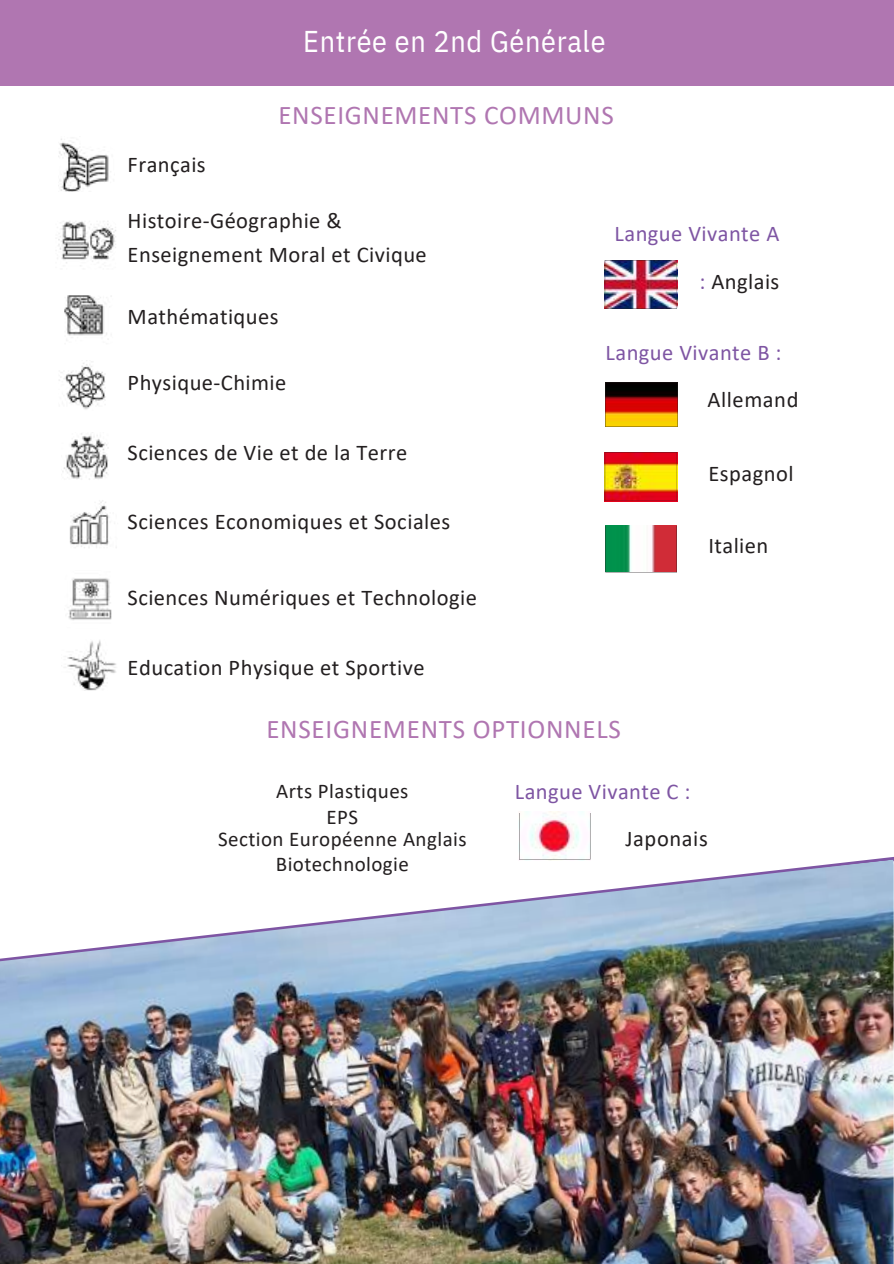
<style>
.page{position:relative;width:894px;height:1264px;background:#fff}
.page>*{position:absolute;margin:0;border:0;box-sizing:border-box;transform-origin:0 0}
.t1{font:30px "IBM Plex Sans Cond";letter-spacing:.025em;color:#fff}
.t2{font:27px "Calibri";letter-spacing:.025em;color:#b076b1}
.t3{font:22.5px/33.8px "Calibri";letter-spacing:.02em;color:#231f20}
.t4{font:22.5px/48.3px "Calibri";letter-spacing:.02em;color:#7e55a3;text-align:right}
.t5{font:21px/25.8px "Calibri";letter-spacing:.02em;color:#231f20;text-align:center}
.s1{color:#231f20}
</style>
<div class="page">
<img style="left:0;top:859px;width:893px;height:404px">
<div style="left:0;top:0;width:893px;height:85px;background:#b076b1"></div>
<img style="left:57px;top:221px;width:59px;height:45px">
<img style="left:64px;top:295px;width:48px;height:41px">
<img style="left:59px;top:360px;width:47px;height:50px">
<img style="left:62px;top:433px;width:47px;height:47px">
<img style="left:69px;top:500px;width:48px;height:48px">
<img style="left:64px;top:640px;width:52px;height:50px">
<img style="left:68px;top:578px;width:44px;height:42px">
<img style="left:58px;top:138px;width:51px;height:53px">
<svg style="left:605px;top:382px;width:72px;height:45px;background:#984204"></svg>
<img style="left:604px;top:452px;width:73px;height:49px">
<svg style="left:605px;top:525px;width:71px;height:47px"></svg>
<img style="left:604px;top:260px;width:73px;height:49px">
<img style="left:518px;top:811px;width:72px;height:49px">
<svg style="left:519px;top:812px;width:71px;height:47px"></svg>
<h1 class="t1" style="left:303px;top:21px;width:303px">Entrée en 2nd Générale</h1>
<p class="t2" style="left:278px;top:103px;width:337px">ENSEIGNEMENTS COMMUNS</p>
<p class="t3" style="left:128px;top:150px;width:80px">Français</p>
<p class="t3" style="left:128px;top:206px;width:300px">Histoire-Géographie &amp;<br>Enseignement Moral et Civique</p>
<p class="t3" style="left:128px;top:301px;width:152px">Mathématiques</p>
<p class="t3" style="left:128px;top:368px;width:160px">Physique-Chimie</p>
<p class="t3" style="left:128px;top:437px;width:281px">Sciences de Vie et de la Terre</p>
<p class="t3" style="left:128px;top:506px;width:324px">Sciences Economiques et Sociales</p>
<p class="t3" style="left:128px;top:582px;width:350px">Sciences Numériques et Technologie</p>
<p class="t3" style="left:128px;top:653px;width:298px">Education Physique et Sportive</p>
<p class="t4" style="left:614px;top:211px;width:166px">Langue Vivante A : <span class="s1">Anglais</span></p>
<p class="t4" style="left:605px;top:330px;width:177px">Langue Vivante B :</p>
<p class="t3" style="left:707px;top:385px;width:93px">Allemand</p>
<p class="t3" style="left:708px;top:458px;width:87px">Espagnol</p>
<p class="t3" style="left:708px;top:530px;width:61px">Italien</p>
<p class="t2" style="left:266px;top:717px;width:356px">ENSEIGNEMENTS OPTIONNELS</p>
<p class="t5" style="left:276px;top:779px;width:134px">Arts Plastiques<br>EPS</p>
<p class="t5" style="left:218px;top:828px;width:250px;line-height:24.8px">Section Européenne Anglais<br>Biotechnologie</p>
<p class="t4" style="left:514px;top:769px;width:177px">Langue Vivante C :</p>
<p class="t3" style="left:625px;top:824px;width:84px">Japonais</p>
</div>
